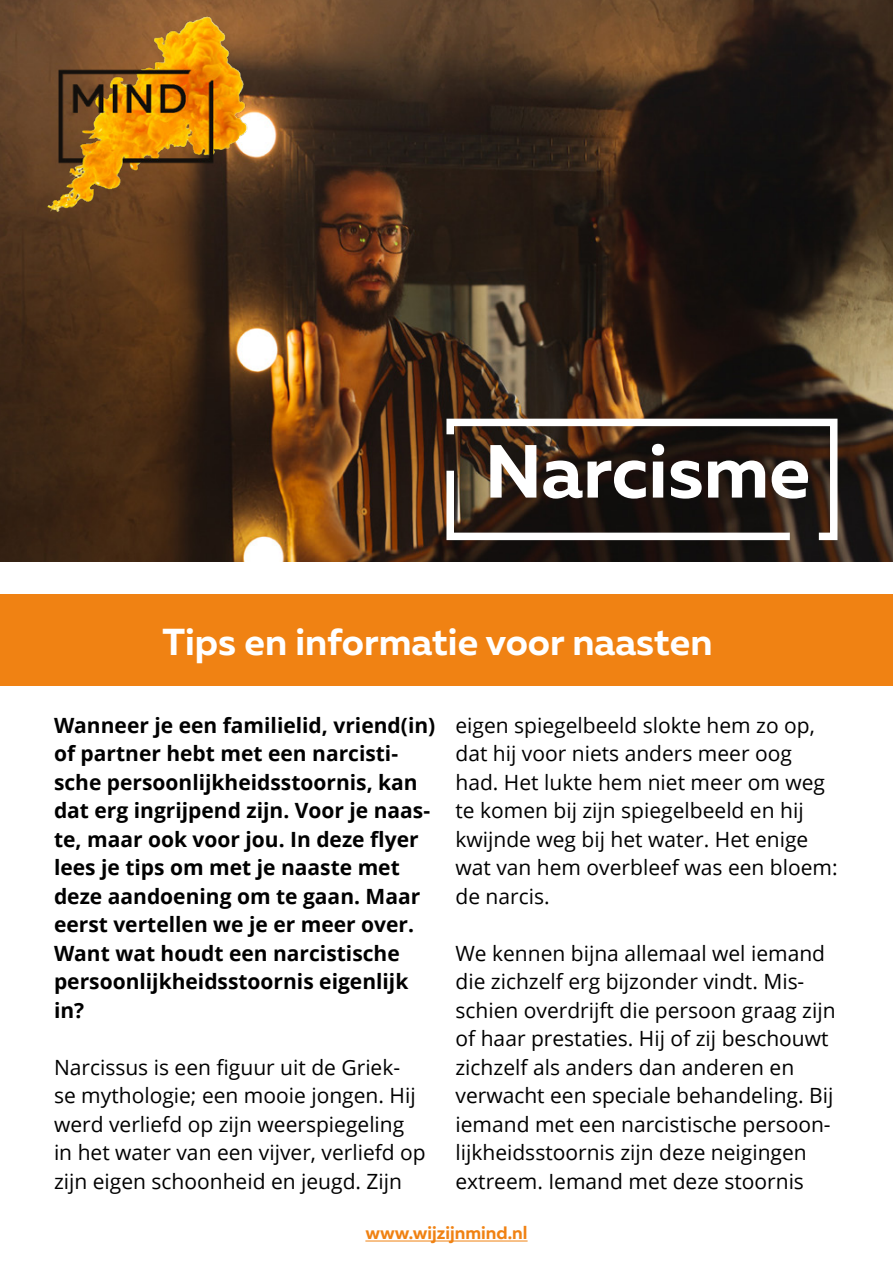
<style>
.page{position:relative;width:893px;height:1263px;background:#fff}
.page>*{position:absolute;margin:0;border:0;box-sizing:border-box;transform-origin:0 0}
.t1{font:700 75px "Muller";color:#fff}
.t2{font:700 37.5px "Muller";color:#fff}
.t3{font:21px/28.5px "Open Sans";color:#000}
.t4{font:700 21px/28.5px "Open Sans";color:#000}
.t5{font:700 18px "Muller";color:#f08213}
</style>
<div class="page">
<hr style="left:365px;top:1240px;width:163px;height:1px;background:#f08213">
<img style="left:0;top:0;width:893px;height:561px">
<svg style="left:443px;top:415px;width:398px;height:129px;background:#453a33"></svg>
<div style="left:0;top:594px;width:893px;height:92px;background:#f08213"></div>
<img style="left:32px;top:3px;width:235px;height:218px">
<h1 class="t1" style="left:485px;top:424px;width:327px">Narcisme</h1>
<h2 class="t2" style="left:163px;top:619px;width:551px">Tips en informatie voor naasten</h2>
<p class="t4" style="left:54px;top:710px;width:383px">Wanneer je een familielid, vriend(in) of partner hebt met een narcisti&shy;sche persoonlijkheidsstoornis, kan dat erg ingrijpend zijn. Voor je naas&shy;te, maar ook voor jou. In deze flyer lees je tips om met je naaste met deze aandoening om te gaan. Maar eerst vertellen we je er meer over.<br>Want wat houdt een narcistische persoonlijkheidsstoornis eigenlijk in?</p>
<p class="t3" style="left:54px;top:1052px;width:373px">Narcissus is een figuur uit de Griek&shy;se mythologie; een mooie jongen. Hij werd verliefd op zijn weerspiegeling in het water van een vijver, verliefd op zijn eigen schoonheid en jeugd. Zijn</p>
<p class="t3" style="left:455px;top:710px;width:384px">eigen spiegelbeeld slokte hem zo op, dat hij voor niets anders meer oog had. Het lukte hem niet meer om weg te komen bij zijn spiegelbeeld en hij kwijnde weg bij het water. Het enige wat van hem overbleef was een bloem: de narcis.</p>
<p class="t3" style="left:455px;top:938px;width:382px">We kennen bijna allemaal wel iemand die zichzelf erg bijzonder vindt. Mis&shy;schien overdrijft die persoon graag zijn of haar prestaties. Hij of zij beschouwt zichzelf als anders dan anderen en verwacht een speciale behandeling. Bij iemand met een narcistische persoon&shy;lijkheidsstoornis zijn deze neigingen extreem. Iemand met deze stoornis</p>
<p class="t5" style="left:365px;top:1221px;width:164px">www.wijzijnmind.nl</p>
</div>
